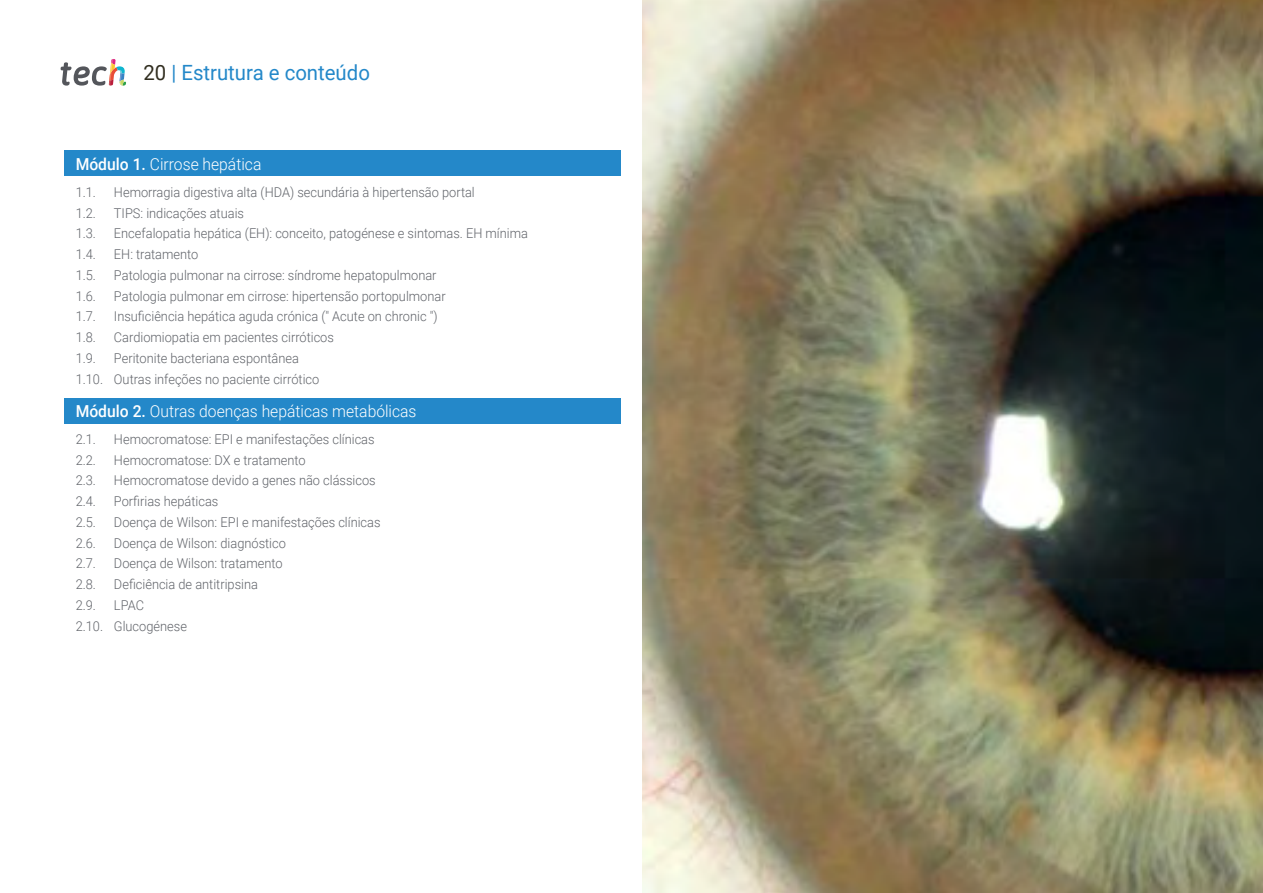
<style>
.page{position:relative;width:1263px;height:893px;background:#fff}
.page>*{position:absolute;margin:0;border:0;box-sizing:border-box;transform-origin:0 0}
.t1{font:21px "Roboto";color:#2488c9}
.t2{font:300 16.5px "Roboto";color:#fff;scale:.95 1}
.t3{font:300 13.5px/20.7px "Roboto";color:#61646a;scale:.95 1}
.s1{color:#312e20}
.s2{font-weight:500}
</style>
<div class="page">
<div style="left:65px;top:151px;width:556px;height:25px;background:#2488c9"></div>
<div style="left:65px;top:398px;width:556px;height:25px;background:#2488c9"></div>
<svg style="left:61px;top:59px;width:65px;height:27px"></svg>
<img style="left:642px;top:0;width:621px;height:893px">
<h1 class="t1" style="left:144px;top:57px;width:228px"><span class="s1">20</span> | Estrutura e conteúdo</h1>
<p class="t2" style="left:76px;top:152px;width:197px"><span class="s2">Módulo 1.</span> Cirrose hepática</p>
<p class="t3" style="left:76px;top:181px;width:23px">1.1.</p>
<p class="t3" style="left:114px;top:181px;width:381px">Hemorragia digestiva alta (HDA) secundária à hipertensão portal</p>
<p class="t3" style="left:76px;top:202px;width:23px">1.2.</p>
<p class="t3" style="left:114px;top:202px;width:138px">TIPS: indicações atuais</p>
<p class="t3" style="left:76px;top:223px;width:23px">1.3.</p>
<p class="t3" style="left:114px;top:223px;width:437px">Encefalopatia hepática (EH): conceito, patogénese e sintomas. EH mínima</p>
<p class="t3" style="left:76px;top:243px;width:23px">1.4.</p>
<p class="t3" style="left:114px;top:243px;width:90px">EH: tratamento</p>
<p class="t3" style="left:76px;top:264px;width:23px">1.5.</p>
<p class="t3" style="left:114px;top:264px;width:341px">Patologia pulmonar na cirrose: síndrome hepatopulmonar</p>
<p class="t3" style="left:76px;top:285px;width:23px">1.6.</p>
<p class="t3" style="left:114px;top:285px;width:351px">Patologia pulmonar em cirrose: hipertensão portopulmonar</p>
<p class="t3" style="left:76px;top:306px;width:23px">1.7.</p>
<p class="t3" style="left:114px;top:306px;width:342px">Insuficiência hepática aguda crónica (" Acute on chronic ")</p>
<p class="t3" style="left:76px;top:326px;width:23px">1.8.</p>
<p class="t3" style="left:114px;top:326px;width:233px">Cardiomiopatia em pacientes cirróticos</p>
<p class="t3" style="left:76px;top:347px;width:23px">1.9.</p>
<p class="t3" style="left:76px;top:347px;width:258px;text-indent:38px">Peritonite bacteriana espontânea<br>1.10. Outras infeções no paciente cirrótico</p>
<p class="t2" style="left:76px;top:399px;width:360px"><span class="s2">Módulo 2.</span> Outras doenças hepáticas metabólicas</p>
<p class="t3" style="left:76px;top:428px;width:23px">2.1.</p>
<p class="t3" style="left:114px;top:428px;width:276px">Hemocromatose: EPI e manifestações clínicas</p>
<p class="t3" style="left:76px;top:449px;width:23px">2.2.</p>
<p class="t3" style="left:114px;top:449px;width:203px">Hemocromatose: DX e tratamento</p>
<p class="t3" style="left:76px;top:470px;width:23px">2.3.</p>
<p class="t3" style="left:114px;top:470px;width:277px">Hemocromatose devido a genes não clássicos</p>
<p class="t3" style="left:76px;top:490px;width:23px">2.4.</p>
<p class="t3" style="left:114px;top:490px;width:111px">Porfirias hepáticas</p>
<p class="t3" style="left:76px;top:511px;width:23px">2.5.</p>
<p class="t3" style="left:114px;top:511px;width:282px">Doença de Wilson: EPI e manifestações clínicas</p>
<p class="t3" style="left:76px;top:532px;width:23px">2.6.</p>
<p class="t3" style="left:114px;top:532px;width:183px">Doença de Wilson: diagnóstico</p>
<p class="t3" style="left:76px;top:553px;width:23px">2.7.</p>
<p class="t3" style="left:114px;top:553px;width:179px">Doença de Wilson: tratamento</p>
<p class="t3" style="left:76px;top:573px;width:23px">2.8.</p>
<p class="t3" style="left:114px;top:573px;width:153px">Deficiência de antitripsina</p>
<p class="t3" style="left:76px;top:594px;width:23px">2.9.</p>
<p class="t3" style="left:76px;top:594px;width:119px;text-align:center">LPAC<br>2.10. Glucogénese</p>
</div>
